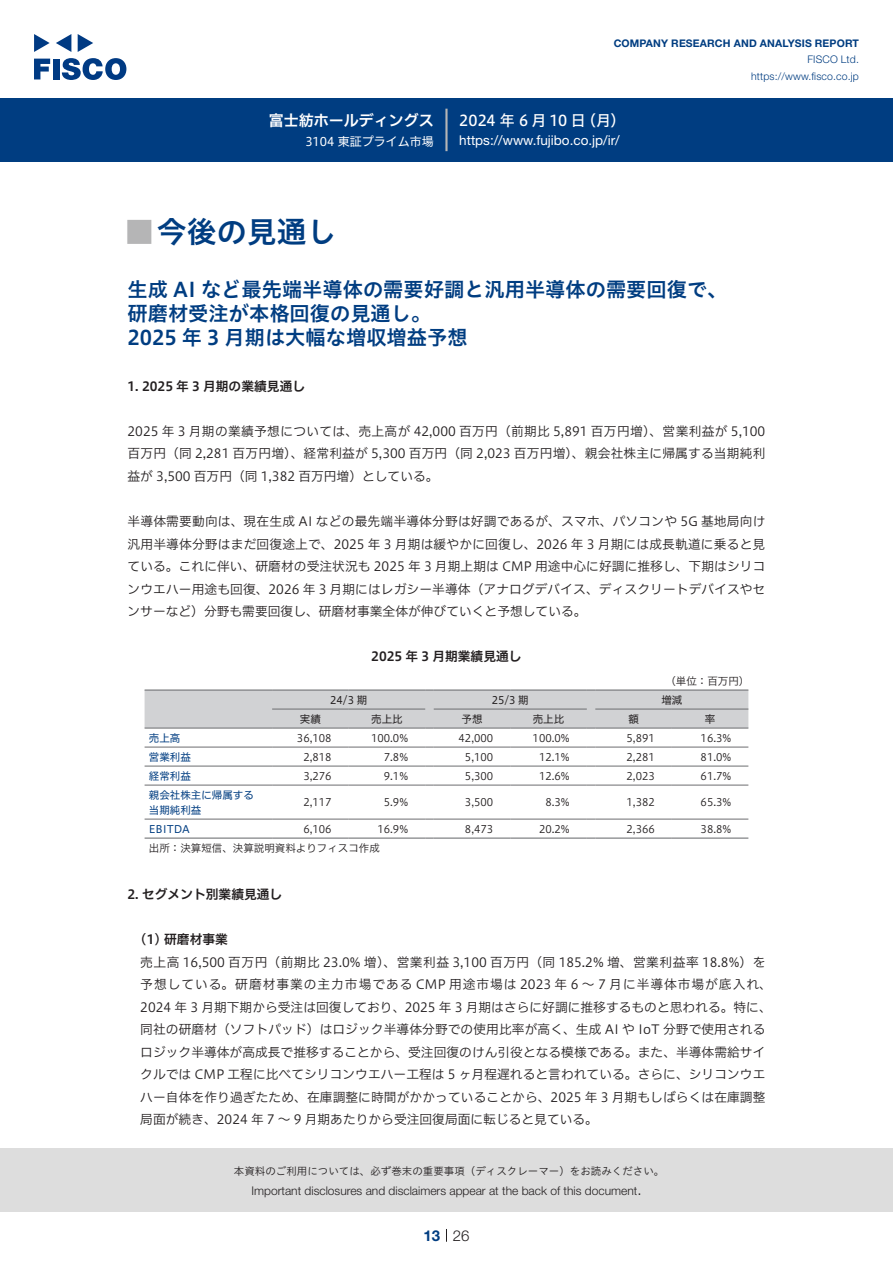
<style>
.page{position:relative;width:893px;height:1263px;background:#fff}
.page>*{position:absolute;margin:0;border:0;box-sizing:border-box;transform-origin:0 0}
.t1{font:30px "Hiragino UD Sans Std N W6";color:#003d81}
.t2{font:24px "Hiragino UD Sans Std N W6";color:#b5b5b6}
.中タイトル{font:20.25px/24px "Hiragino UD Sans Std W6";color:#003d81}
.t3{font:15px "Hiragino UD Sans F Std N W5";color:#fff}
.t4{font:15px "Hiragino UD Sans F Std N W6";color:#fff}
.t5{font:300 15px "Helvetica Neue LT Std";color:#231f20}
.t6{font:700 15px "Helvetica Neue LT Std";color:#003d81}
.t7{font:13.5px "Helvetica Neue LT Std";color:#fff}
.本文3mm{font:12.75px/22.5px "Hiragino UD Sans F Std N W3";color:#231f20}
.本文{font:12.75px/22.5px "Hiragino UD Sans F Std N W3";color:#231f20;text-align:justify}
.小タイトル{font:12.75px "Hiragino UD Sans F Std N W6";color:#231f20}
.チャートタイトル{font:12.75px "Hiragino UD Sans F Std N W6";color:#231f20}
.小タイトル3mm{font:12.75px "Hiragino UD Sans F Std N W6";color:#231f20}
.t8{font:300 12px "Helvetica Neue LT Std";color:#231f20}
.t9{font:12px "Hiragino UD Sans F Std N W4";color:#fff}
.表数字{font:10.5px "Hiragino UD Sans F Std N W3";color:#231f20}
.t10{font:10.5px "Hiragino UD Sans Std W3";color:#231f20}
.t11{font:700 10.5px "Helvetica Neue LT Std";letter-spacing:.015em;color:#003d81}
.t12{font:300 10.5px/16.5px "Helvetica Neue LT Std";letter-spacing:.015em;color:#003d81;text-align:right}
.表左{font:10.5px "Hiragino UD Sans F Std N W4";color:#003d81}
.表上{font:10.5px "Hiragino UD Sans F Std N W4";color:#231f20}
.表組み基本スタイル{font:10.5px "Hiragino UD Sans F Std N W3";color:#231f20}
.表単位{font:10.5px "Hiragino UD Sans F Std N W3";color:#231f20}
</style>
<div class="page">
<div style="left:0;top:1148px;width:893px;height:64px;background:#ddd"></div>
<svg style="left:34px;top:59px;width:16px;height:20px"></svg>
<div style="left:53px;top:59px;width:6px;height:20px;background:#003a83"></div>
<svg style="left:62px;top:58px;width:64px;height:22px"></svg>
<svg style="left:34px;top:34px;width:16px;height:18px"></svg>
<svg style="left:78px;top:34px;width:15px;height:18px"></svg>
<svg style="left:56px;top:34px;width:15px;height:18px"></svg>
<div style="left:0;top:98px;width:893px;height:64px;background:#003d81"></div>
<hr style="left:445px;top:109px;width:3px;height:42px;background:#b5b5b6">
<svg style="left:446px;top:1229px;width:1px;height:13px"></svg>
<hr style="left:145px;top:747px;width:127px;height:1px;background:#6c6d70">
<hr style="left:272px;top:747px;width:77px;height:1px;background:#6c6d70">
<hr style="left:349px;top:747px;width:76px;height:1px;background:#6c6d70">
<hr style="left:434px;top:747px;width:76px;height:1px;background:#6c6d70">
<hr style="left:510px;top:747px;width:77px;height:1px;background:#6c6d70">
<hr style="left:595px;top:747px;width:77px;height:1px;background:#6c6d70">
<hr style="left:672px;top:747px;width:76px;height:1px;background:#6c6d70">
<hr style="left:145px;top:766px;width:127px;height:1px;background:#6c6d70">
<hr style="left:272px;top:766px;width:77px;height:1px;background:#6c6d70">
<hr style="left:349px;top:766px;width:76px;height:1px;background:#6c6d70">
<hr style="left:434px;top:766px;width:76px;height:1px;background:#6c6d70">
<hr style="left:510px;top:766px;width:77px;height:1px;background:#6c6d70">
<hr style="left:595px;top:766px;width:77px;height:1px;background:#6c6d70">
<hr style="left:672px;top:766px;width:76px;height:1px;background:#6c6d70">
<hr style="left:145px;top:785px;width:127px;height:1px;background:#6c6d70">
<hr style="left:272px;top:785px;width:77px;height:1px;background:#6c6d70">
<hr style="left:349px;top:785px;width:76px;height:1px;background:#6c6d70">
<hr style="left:434px;top:785px;width:76px;height:1px;background:#6c6d70">
<hr style="left:510px;top:785px;width:77px;height:1px;background:#6c6d70">
<hr style="left:595px;top:785px;width:77px;height:1px;background:#6c6d70">
<hr style="left:672px;top:785px;width:76px;height:1px;background:#6c6d70">
<hr style="left:145px;top:819px;width:127px;height:1px;background:#6c6d70">
<hr style="left:272px;top:819px;width:77px;height:1px;background:#6c6d70">
<hr style="left:349px;top:819px;width:76px;height:1px;background:#6c6d70">
<hr style="left:434px;top:819px;width:76px;height:1px;background:#6c6d70">
<hr style="left:510px;top:819px;width:77px;height:1px;background:#6c6d70">
<hr style="left:595px;top:819px;width:77px;height:1px;background:#6c6d70">
<hr style="left:672px;top:819px;width:76px;height:1px;background:#6c6d70">
<svg style="left:145px;top:689px;width:603px;height:40px;background:#cbccce"></svg>
<hr style="left:595px;top:689px;width:77px;height:2px;background:#6c6d70">
<hr style="left:672px;top:689px;width:76px;height:2px;background:#6c6d70">
<hr style="left:145px;top:837px;width:127px;height:2px;background:#6c6d70">
<hr style="left:272px;top:837px;width:77px;height:2px;background:#6c6d70">
<hr style="left:349px;top:837px;width:76px;height:2px;background:#6c6d70">
<svg style="left:425px;top:837px;width:9px;height:2px"></svg>
<hr style="left:434px;top:837px;width:76px;height:2px;background:#6c6d70">
<hr style="left:510px;top:837px;width:77px;height:2px;background:#6c6d70">
<svg style="left:587px;top:837px;width:8px;height:2px"></svg>
<hr style="left:595px;top:837px;width:77px;height:2px;background:#6c6d70">
<hr style="left:672px;top:837px;width:76px;height:2px;background:#6c6d70">
<p class="t4" style="left:269px;top:109px;width:167px">富士紡ホールディングス</p>
<p class="t9" style="left:305px;top:132px;width:130px">3104 東証プライム市場</p>
<p class="t11" style="left:614px;top:37px;width:247px">COMPANY RESEARCH AND ANALYSIS REPORT</p>
<p class="t12" style="left:751px;top:51px;width:109px">FISCO Ltd. https://www.fisco.co j p.</p>
<p class="t3" style="left:581px;top:109px;width:46px">（月(</p>
<p class="t3" style="left:459px;top:109px;width:128px">2024 年 6 月 10 日</p>
<p class="t7" style="left:459px;top:132px;width:162px">https://www.fujibo. c o j p. /i r/</p>
<p class="t1" style="left:157px;top:209px;width:181px">今後の見通し</p>
<p class="t2" style="left:128px;top:213px;width:25px">█</p>
<p class="中タイトル" style="left:128px;top:276px;width:601px">生成 AI など最先端半導体の需要好調と汎用半導体の需要回復で、研磨材受注が本格回復の見通し。<br>2025 年 3 月期は大幅な増収増益予想</p>
<p class="小タイトル" style="left:128px;top:376px;width:179px">1. 2025 年 3 月期の業績見通し</p>
<p class="本文" style="left:128px;top:419px;width:639px">2025 年 3 月期の業績予想については、売上高が 42,000 百万円（前期比 5,891 百万円増）、営業利益が 5,100百万円（同 2,281 百万円増）、経常利益が 5,300 百万円（同 2,023 百万円増）、親会社株主に帰属する当期純利益が 3,500 百万円（同 1,382 百万円増）としている。</p>
<p class="本文" style="left:128px;top:509px;width:639px">半導体需要動向は、現在生成 AI などの最先端半導体分野は好調であるが、スマホ、パソコンや 5G 基地局向け汎用半導体分野はまだ回復途上で、2025 年 3 月期は緩やかに回復し、2026 年 3 月期には成長軌道に乗ると見ている。これに伴い、研磨材の受注状況も 2025 年 3 月期上期は CMP 用途中心に好調に推移し、下期はシリコンウエハー用途も回復、2026 年 3 月期にはレガシー半導体（アナログデバイス、ディスクリートデバイスやセンサーなど）分野も需要回復し、研磨材事業全体が伸びていくと予想している。</p>
<p class="チャートタイトル" style="left:371px;top:646px;width:152px">2025 年 3 月期業績見通し</p>
<p class="表単位" style="left:665px;top:673px;width:85px">（単位：百万円(</p>
<p class="表上" style="left:661px;top:692px;width:22px">増減</p>
<p class="表上" style="left:330px;top:692px;width:39px">24/3 期</p>
<p class="表上" style="left:492px;top:692px;width:39px">25/3 期</p>
<p class="表上" style="left:300px;top:711px;width:22px">実績</p>
<p class="表上" style="left:371px;top:711px;width:33px">売上比</p>
<p class="表上" style="left:461px;top:711px;width:22px">予想</p>
<p class="表上" style="left:533px;top:711px;width:33px">売上比</p>
<p class="表上" style="left:628px;top:711px;width:12px">額</p>
<p class="表上" style="left:705px;top:711px;width:12px">率</p>
<p class="表左" style="left:149px;top:730px;width:33px">売上高</p>
<p class="表数字" style="left:297px;top:730px;width:36px">36,108</p>
<p class="表数字" style="left:371px;top:730px;width:39px">100.0%</p>
<p class="表数字" style="left:459px;top:730px;width:36px">42,000</p>
<p class="表数字" style="left:533px;top:730px;width:39px">100.0%</p>
<p class="表数字" style="left:626px;top:730px;width:30px">5,891</p>
<p class="表数字" style="left:701px;top:730px;width:32px">16.3%</p>
<p class="表左" style="left:149px;top:749px;width:43px">営業利益</p>
<p class="表数字" style="left:303px;top:749px;width:30px">2,818</p>
<p class="表数字" style="left:384px;top:749px;width:26px">7.8%</p>
<p class="表数字" style="left:465px;top:749px;width:30px">5,100</p>
<p class="表数字" style="left:539px;top:749px;width:32px">12.1%</p>
<p class="表数字" style="left:626px;top:749px;width:30px">2,281</p>
<p class="表数字" style="left:701px;top:749px;width:32px">81.0%</p>
<p class="表左" style="left:149px;top:768px;width:43px">経常利益</p>
<p class="表左" style="left:149px;top:787px;width:106px">親会社株主に帰属する</p>
<p class="表左" style="left:149px;top:802px;width:54px">当期純利益</p>
<p class="表数字" style="left:303px;top:768px;width:30px">3,276</p>
<p class="表数字" style="left:303px;top:794px;width:30px">2,117</p>
<p class="表数字" style="left:384px;top:768px;width:26px">9.1%</p>
<p class="表数字" style="left:384px;top:794px;width:26px">5.9%</p>
<p class="表数字" style="left:465px;top:768px;width:30px">5,300</p>
<p class="表数字" style="left:465px;top:794px;width:30px">3,500</p>
<p class="表数字" style="left:539px;top:768px;width:32px">12.6%</p>
<p class="表数字" style="left:545px;top:794px;width:26px">8.3%</p>
<p class="表数字" style="left:626px;top:768px;width:30px">2,023</p>
<p class="表数字" style="left:626px;top:794px;width:30px">1,382</p>
<p class="表数字" style="left:701px;top:768px;width:32px">61.7%</p>
<p class="表数字" style="left:701px;top:794px;width:32px">65.3%</p>
<p class="表数字" style="left:303px;top:821px;width:30px">6,106</p>
<p class="表数字" style="left:377px;top:821px;width:32px">16.9%</p>
<p class="表数字" style="left:626px;top:821px;width:30px">2,366</p>
<p class="表数字" style="left:465px;top:821px;width:30px">8,473</p>
<p class="表数字" style="left:539px;top:821px;width:32px">20.2%</p>
<p class="表数字" style="left:701px;top:821px;width:32px">38.8%</p>
<p class="表左" style="left:149px;top:821px;width:42px">EBITDA</p>
<p class="表組み基本スタイル" style="left:149px;top:840px;width:232px">出所：決算短信、決算説明資料よりフィスコ作成</p>
<p class="小タイトル" style="left:128px;top:884px;width:156px">2. セグメント別業績見通し</p>
<p class="小タイトル3mm" style="left:140px;top:929px;width:89px">1( ) 研磨材事業</p>
<p class="本文3mm" style="left:140px;top:950px;width:633px">売上高 16,500 百万円（前期比 23.0% 増）、営業利益 3,100 百万円（同 185.2% 増、営業利益率 18.8%）を予想している。研磨材事業の主力市場である CMP 用途市場は 2023 年 6 ～ 7 月に半導体市場が底入れ、2024 年 3 月期下期から受注は回復しており、2025 年 3 月期はさらに好調に推移するものと思われる。特に、同社の研磨材（ソフトパッド）はロジック半導体分野での使用比率が高く、生成 AI や IoT 分野で使用されるロジック半導体が高成長で推移することから、受注回復のけん引役となる模様である。また、半導体需給サイクルでは CMP 工程に比べてシリコンウエハー工程は 5 ヶ月程遅れると言われている。さらに、シリコンウエハー自体を作り過ぎたため、在庫調整に時間がかかっていることから、2025 年 3 月期もしばらくは在庫調整局面が続き、2024 年 7 ～ 9 月期あたりから受注回復局面に転じると見ている。</p>
<p class="t10" style="left:234px;top:1163px;width:432px">本資料のご利用については、必ず巻末の重要事項（ディスクレーマー）をお読みください。</p>
<p class="t5" style="left:637px;top:1180px;width:6px">.</p>
<p class="t8" style="left:251px;top:1183px;width:387px">Important disclosures and disclaimers appear at the back of this document</p>
<p class="t6" style="left:423px;top:1226px;width:18px">13</p>
<p class="t5" style="left:453px;top:1226px;width:18px">26</p>
</div>
